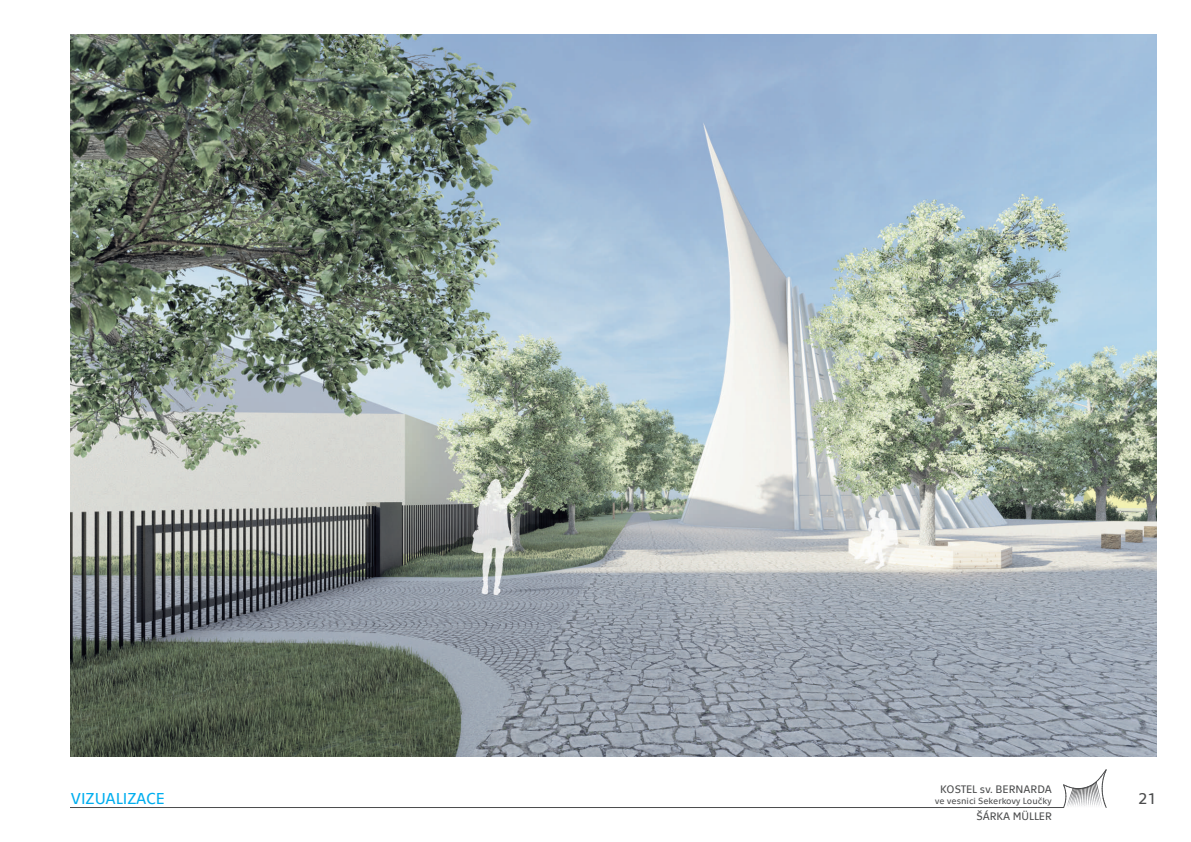
<style>
.page{position:relative;width:1191px;height:842px;background:#fff}
.page>*{position:absolute;margin:0;border:0;box-sizing:border-box;transform-origin:0 0}
.t1{font:16px "Technika";color:#00aeef}
.t2{font:16px "Technika";color:#4b4c4d}
.t3{font:11px "Technika";color:#4b4c4d}
.t4{font:9px "Technika";color:#4b4c4d}
</style>
<div class="page">
<img style="left:71px;top:34px;width:1086px;height:723px">
<hr style="left:71px;top:807px;width:992px;height:1px;background:#4b4c4d">
<svg style="left:1063px;top:769px;width:44px;height:39px"></svg>
<p class="t3" style="left:940px;top:781px;width:113px">KOSTEL sv. BERNARDA</p>
<h1 class="t1" style="left:71px;top:787px;width:95px">VIZUALIZACE</h1>
<p class="t4" style="left:935px;top:794px;width:119px">ve vesnici Sekerkovy Loučky</p>
<p class="t3" style="left:976px;top:808px;width:77px">ŠÁRKA MÜLLER</p>
<h1 class="t2" style="left:1138px;top:787px;width:20px">21</h1>
</div>
